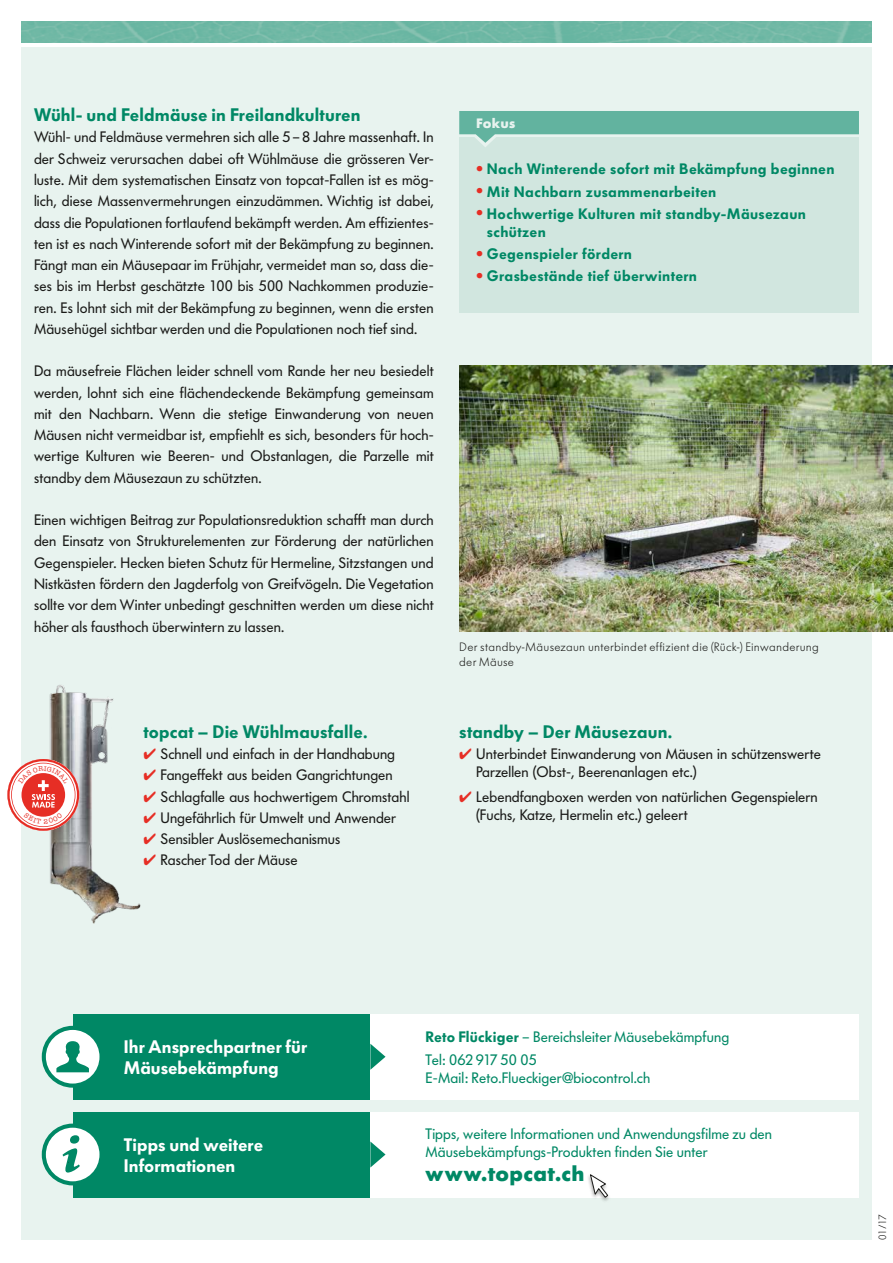
<style>
.page{position:relative;width:893px;height:1263px;background:#fff}
.page>*{position:absolute;margin:0;border:0;box-sizing:border-box;transform-origin:0 0}
.titel_klein{font:700 21px "Futura Serie BQ";letter-spacing:.03em;color:#008865}
.titel_mittel{font:600 18px "Futura Serie BQ";letter-spacing:.01em;color:#008865}
.titel_klein-2{font:600 18px/21px "Futura Serie BQ";letter-spacing:.005em;color:#fff}
.text{font:15px/21.3px "Futura Serie BQ";letter-spacing:.005em;color:#1a1a18;text-align:justify}
.t1{font:600 15px/18px "Futura Serie BQ";letter-spacing:.025em;color:#008865}
.text-2{font:15px/18px "Futura Serie BQ";letter-spacing:.01em;color:#008865}
.titel_klein-3{font:15px "Futura Serie BQ";letter-spacing:.01em;color:#008865}
.text-3{font:15px "Futura Serie BQ";letter-spacing:-.01em;color:#008865}
.Infobox-h1{font:700 13.5px "Futura Serie BQ";letter-spacing:.015em;color:#e8f3ef}
.legende{font:300 12px/14.4px "Futura Serie BQ";letter-spacing:.02em;color:#1a1a18}
.t2{font:300 10.5px "Futura Serie BQ";color:#1a1a18}
.s1{color:#e62e25}
.s2{font-weight:400;font-size:21px;color:#e62e25}
.s3{font-weight:600}
</style>
<div class="page">
<div style="left:21px;top:47px;width:851px;height:1192px;background:#e8f3ef"></div>
<img style="left:21px;top:21px;width:851px;height:22px">
<div style="left:73px;top:1014px;width:297px;height:85px;background:#008865"></div>
<div style="left:73px;top:1112px;width:297px;height:85px;background:#008865"></div>
<div style="left:370px;top:1014px;width:489px;height:85px;background:#fff"></div>
<div style="left:370px;top:1112px;width:489px;height:85px;background:#fff"></div>
<svg style="left:370px;top:1044px;width:16px;height:26px"></svg>
<svg style="left:370px;top:1141px;width:16px;height:26px"></svg>
<svg style="left:44px;top:1028px;width:58px;height:57px"></svg>
<svg style="left:56px;top:1041px;width:33px;height:31px"></svg>
<div style="left:42px;top:1026px;width:62px;height:62px;border:4px solid #008865;border-radius:50%"></div>
<div style="left:44px;top:1126px;width:58px;height:57px;background:#fff;border-radius:50%"></div>
<svg style="left:62px;top:1135px;width:18px;height:37px"></svg>
<div style="left:42px;top:1123px;width:62px;height:62px;border:4px solid #008865;border-radius:50%"></div>
<div style="left:587px;top:1173px;width:24px;height:30px;background:#1a1a18;opacity:.4"></div>
<svg style="left:589px;top:1173px;width:20px;height:25px"></svg>
<img style="left:49px;top:685px;width:92px;height:239px">
<div style="left:459px;top:137px;width:400px;height:176px;background:#d1e6df"></div>
<svg style="left:459px;top:111px;width:400px;height:36px"></svg>
<img style="left:459px;top:366px;width:434px;height:265px">
<svg style="left:7px;top:759px;width:72px;height:72px"></svg>
<p class="titel_mittel" style="left:34px;top:104px;width:328px">Wühl- und Feldmäuse in Freilandkulturen</p>
<p class="text" style="left:34px;top:127px;width:401px">Wühl- und Feldmäuse vermehren sich alle 5– 8 Jahre massenhaft. In der Schweiz verursachen dabei oft Wühlmäuse die grösseren Ver&shy;luste. Mit dem systematischen Einsatz von topcat-Fallen ist es mög&shy;lich, diese Massenvermehrungen einzudämmen. Wichtig ist dabei, dass die Populationen fortlaufend bekämpft werden. Am effizientes&shy;ten ist es nach Winterende sofort mit der Bekämpfung zu beginnen.<br>Fängt man ein Mäusepaar im Frühjahr, vermeidet man so, dass die&shy;ses bis im Herbst geschätzte 100 bis 500 Nachkommen produzie&shy;ren. Es lohnt sich mit der Bekämpfung zu beginnen, wenn die ersten Mäusehügel sichtbar werden und die Populationen noch tief sind.</p>
<p class="text" style="left:34px;top:361px;width:401px">Da mäusefreie Flächen leider schnell vom Rande her neu besiedelt werden, lohnt sich eine flächendeckende Bekämpfung gemeinsam mit den Nachbarn. Wenn die stetige Einwanderung von neuen Mäusen nicht vermeidbar ist, empfiehlt es sich, besonders für hoch&shy;wertige Kulturen wie Beeren- und Obstanlagen, die Parzelle mit standby dem Mäusezaun zu schützten.</p>
<p class="text" style="left:34px;top:509px;width:401px">Einen wichtigen Beitrag zur Populationsreduktion schafft man durch den Einsatz von Strukturelementen zur Förderung der natürlichen Gegenspieler. Hecken bieten Schutz für Hermeline, Sitzstangen und Nistkästen fördern den Jagderfolg von Greifvögeln. Die Vegetation sollte vor dem Winter unbedingt geschnitten werden um diese nicht höher als fausthoch überwintern zu lassen.</p>
<p class="titel_mittel" style="left:144px;top:721px;width:225px">topcat – Die Wühlmausfalle.</p>
<p class="text" style="left:144px;top:743px;width:253px"><span class="s1">✔</span> Schnell und einfach in der Handhabung</p>
<p class="text" style="left:144px;top:764px;width:251px"><span class="s1">✔</span> Fangeffekt aus beiden Gangrichtungen</p>
<p class="text" style="left:144px;top:786px;width:267px"><span class="s1">✔</span> Schlagfalle aus hochwertigem Chromstahl</p>
<p class="text" style="left:144px;top:807px;width:254px"><span class="s1">✔</span> Ungefährlich für Umwelt und Anwender</p>
<p class="text" style="left:144px;top:828px;width:198px"><span class="s1">✔</span> Sensibler Auslösemechanismus</p>
<p class="text" style="left:144px;top:850px;width:156px"><span class="s1">✔</span> Rascher Tod der Mäuse</p>
<p class="Infobox-h1" style="left:476px;top:115px;width:41px">Fokus</p>
<p class="t1" style="left:476px;top:160px;width:360px"><span class="s2">•</span> Nach Winterende sofort mit Bekämpfung beginnen</p>
<p class="t1" style="left:476px;top:182px;width:242px"><span class="s2">•</span> Mit Nachbarn zusammenarbeiten</p>
<p class="t1" style="left:487px;top:205px;width:321px;text-indent:-11px"><span class="s2">•</span> Hochwertige Kulturen mit standby-Mäusezaun schützen</p>
<p class="t1" style="left:476px;top:245px;width:157px"><span class="s2">•</span> Gegenspieler fördern</p>
<p class="t1" style="left:476px;top:267px;width:222px"><span class="s2">•</span> Grasbestände tief überwintern</p>
<p class="legende" style="left:459px;top:640px;width:361px">Der standby-Mäusezaun unterbindet effizient die (Rück-) Einwanderung der Mäuse</p>
<p class="titel_mittel" style="left:459px;top:721px;width:214px">standby – Der Mäusezaun.</p>
<p class="text" style="left:476px;top:745px;width:346px;line-height:18px;text-indent:-17px"><span class="s1">✔</span> Unterbindet Einwanderung von Mäusen in schützenswerte<br>Parzellen (Obst-, Beerenanlagen etc.)</p>
<p class="text" style="left:476px;top:787px;width:343px;line-height:18px;text-indent:-17px"><span class="s1">✔</span> Lebendfangboxen werden von natürlichen Gegenspielern (Fuchs, Katze, Hermelin etc.) geleert</p>
<p class="titel_klein-2" style="left:124px;top:1036px;width:185px">Ihr Ansprechpartner für<br>Mäusebekämpfung</p>
<p class="titel_klein-2" style="left:124px;top:1134px;width:141px">Tipps und weitere<br>Informationen</p>
<p class="titel_klein-3" style="left:426px;top:1028px;width:305px"><span class="s3">Reto Flückiger</span> – Bereichsleiter Mäusebekämpfung</p>
<p class="text-3" style="left:426px;top:1050px;width:113px">Tel: 062 917 50 05</p>
<p class="text-2" style="left:426px;top:1068px;width:226px">E-Mail: Reto.Flueckiger@biocontrol.ch</p>
<p class="text-2" style="left:426px;top:1125px;width:348px">Tipps, weitere Informationen und Anwendungsfilme zu den<br>Mäusebekämpfungs-Produkten finden Sie unter</p>
<p class="titel_klein" style="left:426px;top:1161px;width:161px">www.topcat.ch</p>
<p class="t2" style="left:876px;top:1239px;width:26px;rotate:-90deg">01/17</p>
</div>
